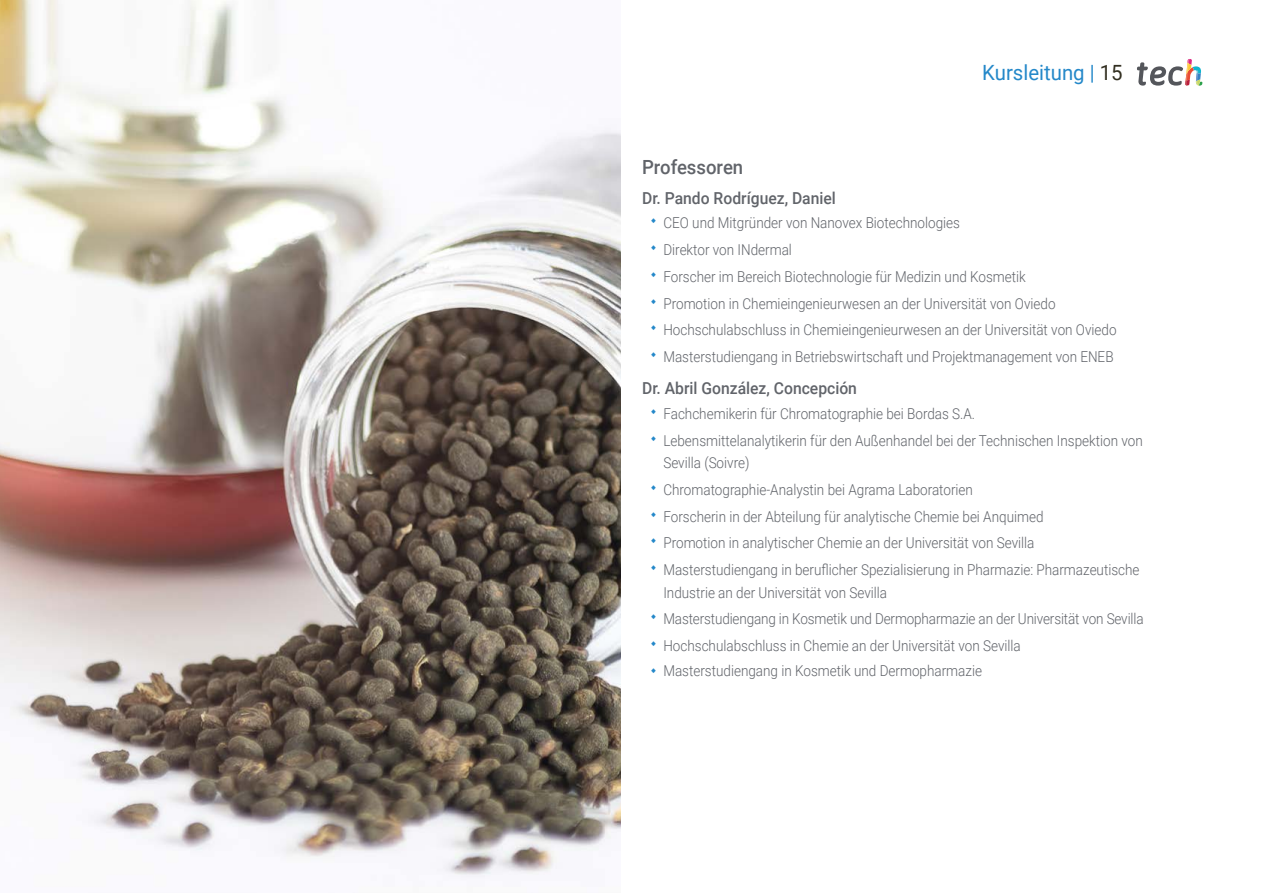
<style>
.page{position:relative;width:1263px;height:893px;background:#fff}
.page>*{position:absolute;margin:0;border:0;box-sizing:border-box;transform-origin:0 0}
.t1{font:21px "Roboto";color:#2488c9}
.t2{font:500 19.5px "Roboto";color:#61646a;scale:.95 1}
.t3{font:500 16.5px "Roboto";color:#61646a;scale:.95 1}
.t4{font:300 15px/26.7px "Roboto";color:#61646a;scale:.9 1}
.s1{color:#312e20}
</style>
<div class="page">
<img style="left:0;top:0;width:621px;height:877px">
<svg style="left:1137px;top:59px;width:65px;height:27px"></svg>
<h1 class="t1" style="left:982px;top:57px;width:142px">Kursleitung | <span class="s1">15</span></h1>
<h2 class="t2" style="left:642px;top:154px;width:108px">Professoren</h2>
<p class="t3" style="left:642px;top:186px;width:205px">Dr. Pando Rodríguez, Daniel</p>
<p class="t4" style="left:663px;top:209px;width:505px">CEO und Mitgründer von Nanovex Biotechnologies<br>Direktor von INdermal<br>Forscher im Bereich Biotechnologie für Medizin und Kosmetik<br>Promotion in Chemieingenieurwesen an der Universität von Oviedo Hochschulabschluss in Chemieingenieurwesen an der Universität von Oviedo Masterstudiengang in Betriebswirtschaft und Projektmanagement von ENEB</p>
<p class="t3" style="left:642px;top:377px;width:228px">Dr. Abril González, Concepción</p>
<p class="t4" style="left:663px;top:399px;width:534px">Fachchemikerin für Chromatographie bei Bordas S.A.<br>Lebensmittelanalytikerin für den Außenhandel bei der Technischen Inspektion von</p>
<p class="t4" style="left:663px;top:449px;width:531px">Sevilla (Soivre)<br>Chromatographie-Analystin bei Agrama Laboratorien<br>Forscherin in der Abteilung für analytische Chemie bei Anquimed<br>Promotion in analytischer Chemie an der Universität von Sevilla Masterstudiengang in beruflicher Spezialisierung in Pharmazie: Pharmazeutische</p>
<p class="t4" style="left:663px;top:578px;width:535px">Industrie an der Universität von Sevilla<br>Masterstudiengang in Kosmetik und Dermopharmazie an der Universität von Sevilla<br>Hochschulabschluss in Chemie an der Universität von Sevilla</p>
<p class="t4" style="left:663px;top:656px;width:355px">Masterstudiengang in Kosmetik und Dermopharmazie</p>
</div>
